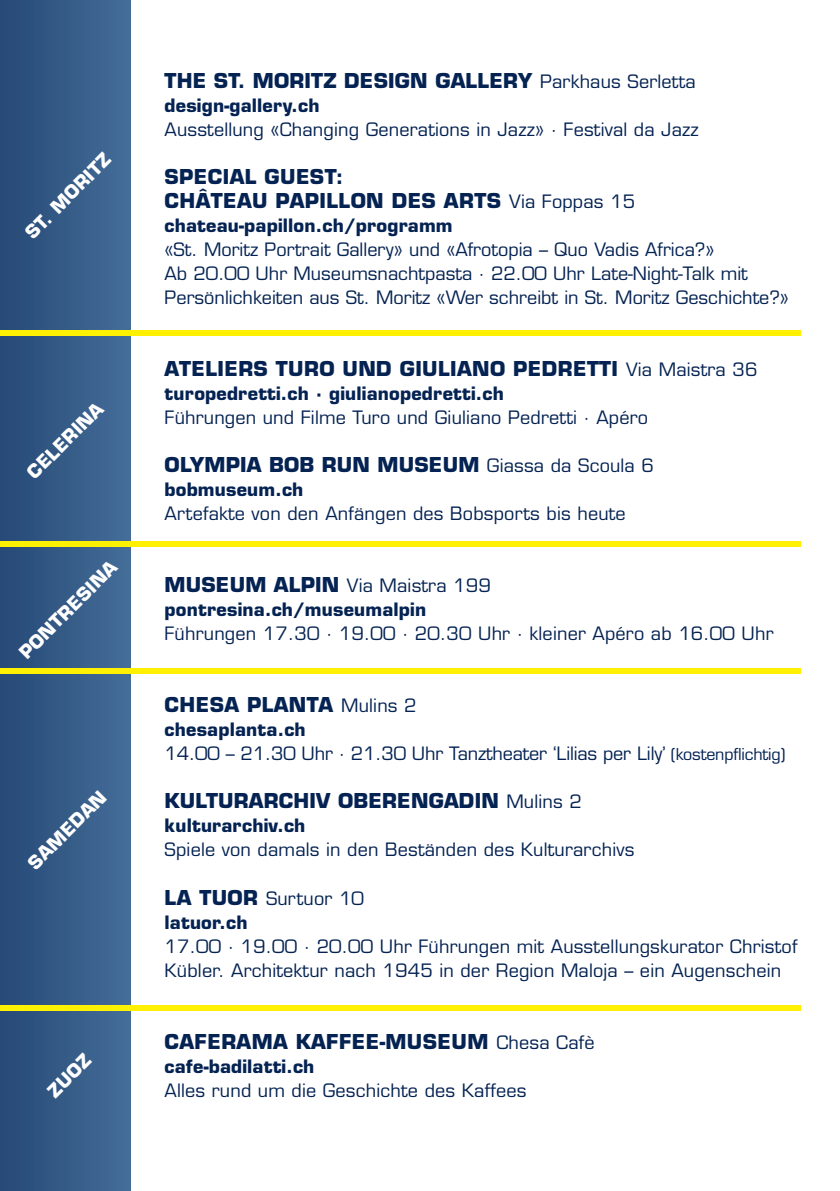
<style>
.page{position:relative;width:840px;height:1191px;background:#fff}
.page>*{position:absolute;margin:0;border:0;box-sizing:border-box;transform-origin:0 0}
.t1{font:700 20px/24px "Eurostile";letter-spacing:.02em;color:#042252}
.t2{font:18px/24px "Eurostile";letter-spacing:.01em;color:#042252}
.t3{font:700 18px/24px "Eurostile";letter-spacing:.01em;color:#042252}
.t4{font:18px/24px "Eurostile";letter-spacing:-.01em;color:#042252}
.t5{font:700 18px "Eurostile";color:#fff}
.s1{font-weight:400;font-size:18px}
.s2{font-size:20px}
.s3{font-weight:400}
.s4{font-weight:700}
.s5{font-size:16px}
.s6{font-weight:700;font-size:20px}
</style>
<div class="page">
<div style="left:0;top:0;width:130px;height:1191px;background:linear-gradient(to right,#264976,#456d98)"></div>
<div style="left:0;top:541px;width:799px;height:6px;background:#fff101"></div>
<div style="left:0;top:330px;width:799px;height:5px;background:#fff101"></div>
<div style="left:0;top:668px;width:799px;height:6px;background:#fff101"></div>
<div style="left:0;top:1004px;width:799px;height:6px;background:#fff101"></div>
<p class="t5" style="left:20px;top:228px;width:113px;rotate:-45deg">ST. MORITZ</p>
<p class="t5" style="left:22px;top:467px;width:100px;rotate:-45deg">CELERINA</p>
<p class="t5" style="left:14px;top:647px;width:131px;rotate:-45deg">PONTRESINA</p>
<p class="t5" style="left:23px;top:858px;width:104px;rotate:-45deg">SAMEDAN</p>
<p class="t5" style="left:43px;top:1086px;width:54px;rotate:-45deg">ZUOZ</p>
<p class="t1" style="left:164px;top:69px;width:532px">THE ST. MORITZ DESIGN GALLERY <span class="s1">Parkhaus Serletta</span></p>
<p class="t3" style="left:164px;top:93px;width:156px">design-gallery.ch</p>
<p class="t2" style="left:164px;top:118px;width:535px">Ausstellung «Changing Generations in Jazz» · Festival da Jazz</p>
<p class="t1" style="left:164px;top:165px;width:472px">SPECIAL GUEST:<br>CHÂTEAU PAPILLON DES ARTS <span class="s1">Via Foppas 15</span></p>
<p class="t3" style="left:164px;top:213px;width:289px">chateau-papillon.ch/programm</p>
<p class="t2" style="left:164px;top:238px;width:625px">«St. Moritz Portrait Gallery» und «Afrotopia – Quo Vadis Africa?»<br>Ab 20.00 Uhr Museumsnachtpasta · 22.00 Uhr Late-Night-Talk mit<br>Persönlichkeiten aus St. Moritz «Wer schreibt in St. Moritz Geschichte?»</p>
<p class="t1" style="left:164px;top:357px;width:594px">ATELIERS TURO UND GIULIANO PEDRETTI <span class="s1">Via Maistra 36</span></p>
<p class="t3" style="left:164px;top:381px;width:340px">turopedretti.ch · giulianopedretti.ch</p>
<p class="t2" style="left:164px;top:406px;width:485px">Führungen und Filme Turo und Giuliano Pedretti · Apéro</p>
<p class="t1" style="left:164px;top:453px;width:490px">OLYMPIA BOB RUN MUSEUM <span class="s1">Giassa da Scoula 6</span></p>
<p class="t3" style="left:164px;top:477px;width:140px">bobmuseum.ch</p>
<p class="t2" style="left:164px;top:502px;width:462px">Artefakte von den Anfängen des Bobsports bis heute</p>
<p class="t3" style="left:164px;top:573px;width:327px"><span class="s2">MUSEUM ALPIN</span> <span class="s3">Via Maistra 199 </span>pontresina.ch/museumalpin</p>
<p class="t2" style="left:164px;top:622px;width:610px">Führungen 17.30 · 19.00 · 20.30 Uhr · kleiner Apéro ab 16.00 Uhr</p>
<p class="t1" style="left:164px;top:693px;width:253px">CHESA PLANTA <span class="s1">Mulins 2</span></p>
<p class="t4" style="left:164px;top:718px;width:622px"><span class="s4">chesaplanta.ch<br></span>14.00 – 21.30 Uhr · 21.30 Uhr Tanztheater ‘Lilias per Lily’ <span class="s5">(kostenpflichtig)</span></p>
<p class="t1" style="left:164px;top:789px;width:418px">KULTURARCHIV OBERENGADIN <span class="s1">Mulins 2</span></p>
<p class="t3" style="left:164px;top:813px;width:142px">kulturarchiv.ch</p>
<p class="t2" style="left:164px;top:838px;width:471px">Spiele von damals in den Beständen des Kulturarchivs</p>
<p class="t2" style="left:164px;top:886px;width:201px"><span class="s6">LA TUOR</span> Surtuor 10 <span class="s4">latuor.ch</span></p>
<p class="t2" style="left:164px;top:934px;width:634px">17.00 · 19.00 · 20.00 Uhr Führungen mit Ausstellungskurator Christof<br>Kübler. Architektur nach 1945 in der Region Maloja – ein Augenschein</p>
<p class="t1" style="left:164px;top:1029px;width:431px">CAFERAMA KAFFEE-MUSEUM <span class="s1">Chesa Cafè</span></p>
<p class="t3" style="left:164px;top:1053px;width:151px">cafe-badilatti.ch</p>
<p class="t2" style="left:164px;top:1078px;width:363px">Alles rund um die Geschichte des Kaffees</p>
</div>
